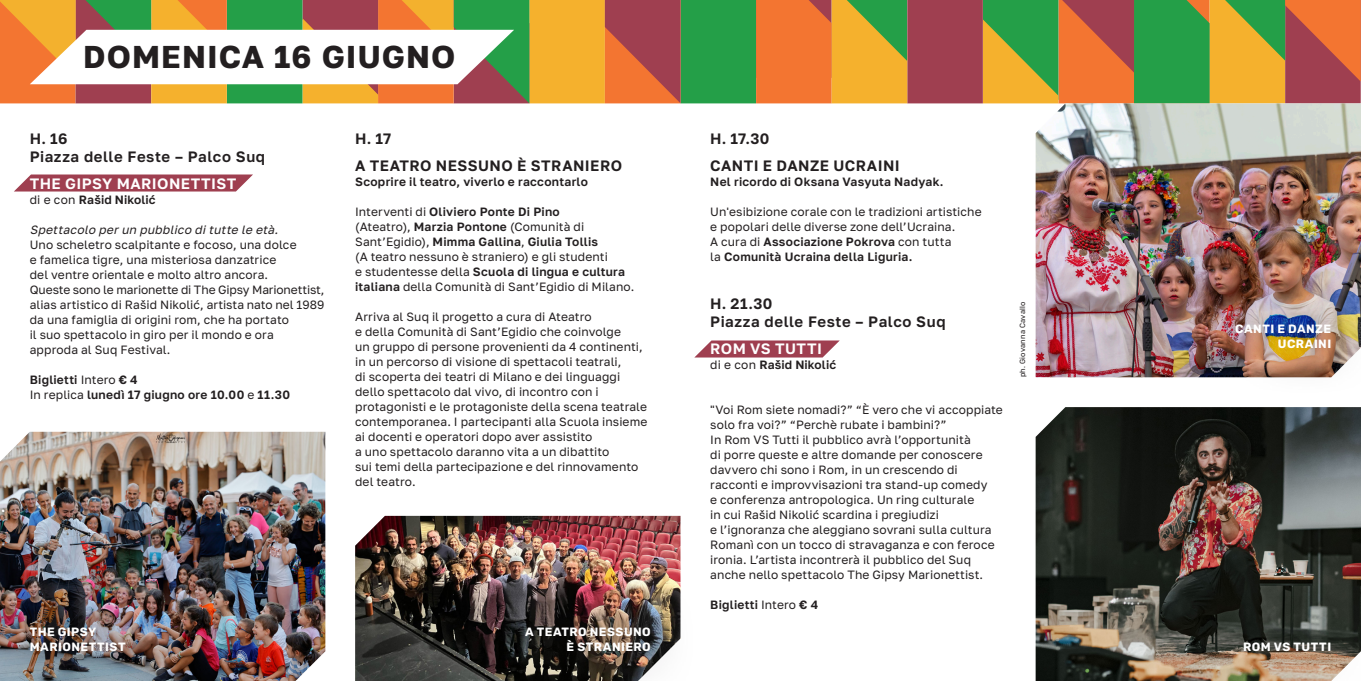
<style>
.page{position:relative;width:1361px;height:681px;background:#fff}
.page>*{position:absolute;margin:0;border:0;box-sizing:border-box;transform-origin:0 0}
.t1{font:700 31.5px "Golos Text";letter-spacing:.035em;color:#231f20}
._4_-_testo_corrente_regular{font:600 15px "Golos Text";letter-spacing:.03em;color:#231f20}
._4_-_testo_corrente_regular-2{font:600 15px "Golos Text";letter-spacing:.03em;color:#fff}
._4_-_testo_corrente_regular-3{font:12px/15px "Golos Text";letter-spacing:.01em;color:#231f20}
._4_-_testo_corrente_regular-4{font:600 12px/15px "Golos Text";letter-spacing:.02em;color:#231f20}
._4_-_testo_corrente_regular-5{font:300 12px "Rubik";letter-spacing:.04em;color:#fff}
._4_-_testo_corrente_regular-6{font:italic 12px "Golos Text";color:#231f20}
._4_-_testo_corrente_regular-7{font:300 7.5px "Rubik";letter-spacing:.025em;color:#231f20}
.s1{font-weight:400}
.s2{font-weight:600}
</style>
<div class="page">
<svg style="left:14px;top:174px;width:239px;height:17px;background:#a85161"></svg>
<img style="left:0;top:431px;width:325px;height:249px">
<img style="left:355px;top:515px;width:325px;height:165px">
<img style="left:485px;top:581px;width:196px;height:99px">
<img style="left:0;top:581px;width:165px;height:99px">
<svg style="left:695px;top:340px;width:145px;height:17px;background:#ac5a68"></svg>
<img style="left:1035px;top:407px;width:326px;height:273px">
<img style="left:1035px;top:103px;width:326px;height:274px">
<svg style="left:1201px;top:595px;width:160px;height:85px;background:#5d574a"></svg>
<img style="left:1195px;top:277px;width:166px;height:101px">
<svg style="left:0;top:0;width:1360px;height:103px"></svg>
<p class="t1" style="left:83px;top:38px;width:374px">DOMENICA 16 GIUGNO</p>
<p class="_4_-_testo_corrente_regular" style="left:30px;top:129px;width:39px">H. 16</p>
<p class="_4_-_testo_corrente_regular" style="left:30px;top:147px;width:237px">Piazza delle Feste – Palco Suq</p>
<p class="_4_-_testo_corrente_regular-2" style="left:30px;top:174px;width:208px">THE GIPSY MARIONETTIST</p>
<p class="_4_-_testo_corrente_regular-4" style="left:30px;top:192px;width:127px"><span class="s1">di e con</span> Rašid Nikolić</p>
<p class="_4_-_testo_corrente_regular-6" style="left:30px;top:222px;width:253px">Spettacolo perun pubblico ditutte le età.</p>
<p class="_4_-_testo_corrente_regular-3" style="left:30px;top:237px;width:268px">Uno scheletro scalpitante e focoso, una dolce</p>
<p class="_4_-_testo_corrente_regular-3" style="left:30px;top:252px;width:248px">e famelica tigre, una misteriosa danzatrice</p>
<p class="_4_-_testo_corrente_regular-3" style="left:30px;top:267px;width:240px">del ventre orientale e molto altro ancora.</p>
<p class="_4_-_testo_corrente_regular-3" style="left:30px;top:282px;width:296px;text-align:justify">Queste sono le marionette di The Gipsy Marionettist, alias artistico di Rašid Nikolić, artista nato nel 1989 da una famiglia di origini rom, che ha portato</p>
<p class="_4_-_testo_corrente_regular-3" style="left:30px;top:327px;width:245px">il suo spettacolo in giro per il mondo e ora</p>
<p class="_4_-_testo_corrente_regular-3" style="left:30px;top:342px;width:142px">approda al Suq Festival.</p>
<p class="_4_-_testo_corrente_regular-4" style="left:30px;top:372px;width:110px">Biglietti <span class="s1">Intero</span> € 4</p>
<p class="_4_-_testo_corrente_regular-4" style="left:30px;top:387px;width:262px"><span class="s1">In replica</span> lunedì 17 giugno ore 10.00 <span class="s1">e</span> 11.30</p>
<p class="_4_-_testo_corrente_regular" style="left:355px;top:129px;width:38px">H. 17</p>
<p class="_4_-_testo_corrente_regular" style="left:355px;top:156px;width:268px">A TEATRO NESSUNO È STRANIERO</p>
<p class="_4_-_testo_corrente_regular-4" style="left:355px;top:174px;width:234px">Scoprire il teatro, viverlo e raccontarlo</p>
<p class="_4_-_testo_corrente_regular-4" style="left:355px;top:204px;width:244px"><span class="s1">Interventi di</span> Oliviero Ponte Di Pino <span class="s1">(Ateatro),</span> Marzia Pontone <span class="s1">(Comunità di<br>Sant’Egidio),</span> Mimma Gallina<span class="s1">,</span> Giulia Tollis</p>
<p class="_4_-_testo_corrente_regular-3" style="left:355px;top:249px;width:254px">(A teatro nessuno è straniero) e gli studenti</p>
<p class="_4_-_testo_corrente_regular-3" style="left:355px;top:264px;width:281px">e studentesse della <span class="s2">Scuola di lingua e cultura italiana</span> della Comunità di Sant’Egidio di Milano.</p>
<p class="_4_-_testo_corrente_regular-3" style="left:355px;top:309px;width:238px">Arriva al Suq il progetto a cura di Ateatro</p>
<p class="_4_-_testo_corrente_regular-3" style="left:355px;top:324px;width:267px">e della Comunità di Sant’Egidio che coinvolge</p>
<p class="_4_-_testo_corrente_regular-3" style="left:355px;top:339px;width:294px">un gruppo di persone provenienti da 4 continenti, in un percorso di visione di spettacoli teatrali,<br>di scoperta dei teatri di Milano e dei linguaggi dello spettacolo dal vivo, di incontro con i protagonisti e le protagoniste della scena teatrale contemporanea. I partecipanti alla Scuola insieme ai docenti e operatori dopo aver assistito</p>
<p class="_4_-_testo_corrente_regular-3" style="left:355px;top:444px;width:256px">a uno spettacolo daranno vita a un dibattito</p>
<p class="_4_-_testo_corrente_regular-3" style="left:355px;top:459px;width:285px">sui temi della partecipazione e del rinnovamento del teatro.</p>
<p class="_4_-_testo_corrente_regular-5" style="left:30px;top:623px;width:68px">THE GIPSY</p>
<p class="_4_-_testo_corrente_regular-5" style="left:30px;top:638px;width:97px">MARIONETTIST</p>
<p class="_4_-_testo_corrente_regular-5" style="left:525px;top:623px;width:127px">A TEATRO NESSUNO</p>
<p class="_4_-_testo_corrente_regular-5" style="left:566px;top:638px;width:86px">È STRANIERO</p>
<p class="_4_-_testo_corrente_regular" style="left:710px;top:129px;width:61px">H. 17.30</p>
<p class="_4_-_testo_corrente_regular" style="left:710px;top:156px;width:191px">CANTI E DANZE UCRAINI</p>
<p class="_4_-_testo_corrente_regular-4" style="left:710px;top:174px;width:235px">Nel ricordo di Oksana Vasyuta Nadyak.</p>
<p class="_4_-_testo_corrente_regular-3" style="left:710px;top:204px;width:273px">Un'esibizione corale con le tradizioni artistiche</p>
<p class="_4_-_testo_corrente_regular-3" style="left:710px;top:219px;width:247px">e popolari delle diverse zone dell’Ucraina.</p>
<p class="_4_-_testo_corrente_regular-4" style="left:710px;top:234px;width:243px"><span class="s1">A cura di</span> Associazione Pokrova <span class="s1">con tutta</span></p>
<p class="_4_-_testo_corrente_regular-4" style="left:710px;top:249px;width:204px"><span class="s1">la</span> Comunità Ucraina della Liguria.</p>
<p class="_4_-_testo_corrente_regular" style="left:710px;top:294px;width:64px">H. 21.30</p>
<p class="_4_-_testo_corrente_regular" style="left:710px;top:312px;width:237px">Piazza delle Feste – Palco Suq</p>
<p class="_4_-_testo_corrente_regular-2" style="left:710px;top:339px;width:113px">ROM VS TUTTI</p>
<p class="_4_-_testo_corrente_regular-4" style="left:710px;top:357px;width:127px"><span class="s1">di e con</span> Rašid Nikolić</p>
<p class="_4_-_testo_corrente_regular-3" style="left:710px;top:402px;width:294px">"Voi Rom siete nomadi?” “È vero che vi accoppiate solo fra voi?” “Perchè rubate i bambini?”</p>
<p class="_4_-_testo_corrente_regular-3" style="left:710px;top:432px;width:279px">In Rom VS Tutti il pubblico avrà l’opportunità<br>di porre queste e altre domande per conoscere davvero chi sono i Rom, in un crescendo di racconti e improvvisazioni tra stand-up comedy</p>
<p class="_4_-_testo_corrente_regular-3" style="left:710px;top:492px;width:266px">e conferenza antropologica. Un ring culturale</p>
<p class="_4_-_testo_corrente_regular-3" style="left:710px;top:507px;width:230px">in cui Rašid Nikolić scardina i pregiudizi</p>
<p class="_4_-_testo_corrente_regular-3" style="left:710px;top:522px;width:286px">e l’ignoranza che aleggiano sovrani sulla cultura Romanì con un tocco di stravaganza e con feroce ironia. L’artista incontrerà il pubblico del Suq anche nello spettacolo The Gipsy Marionettist.</p>
<p class="_4_-_testo_corrente_regular-4" style="left:710px;top:597px;width:109px">Biglietti <span class="s1">Intero</span> € 4</p>
<p class="_4_-_testo_corrente_regular-7" style="left:1017px;top:377px;width:77px;rotate:-90deg">ph. Giovanna Cavallo</p>
<p class="_4_-_testo_corrente_regular-5" style="left:1235px;top:319px;width:97px">CANTI E DANZE</p>
<p class="_4_-_testo_corrente_regular-5" style="left:1278px;top:334px;width:55px">UCRAINI</p>
<p class="_4_-_testo_corrente_regular-5" style="left:1243px;top:638px;width:90px">ROM VS TUTTI</p>
</div>
